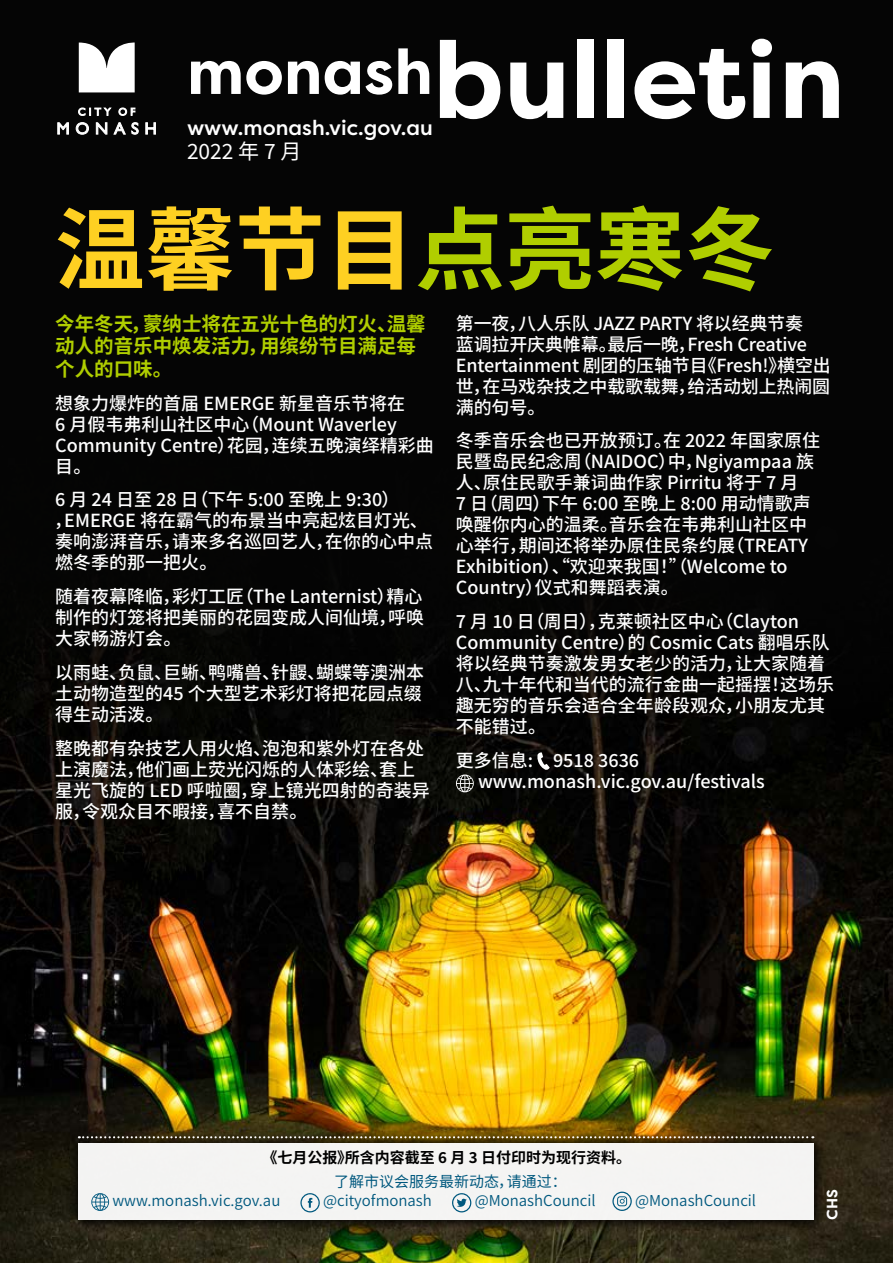
<style>
.page{position:relative;width:893px;height:1263px;background:#050505}
.page>*{position:absolute;margin:0;border:0;box-sizing:border-box;transform-origin:0 0}
.t1{font:700 108px "Filson Pro";color:#fff}
.t2{font:700 90px "Source Han Sans CN";color:#fed022}
.t3{font:700 63px "Filson Pro";color:#fff}
.t4{font:500 21px "Filson Pro";color:#fff}
.t5{font:21px "Source Han Sans CN";color:#fff}
.t6{font:700 19.5px/22.5px "Source Han Sans CN";color:#b0ce00}
.t7{font:500 18px/21px "Source Han Sans CN";color:#fff}
.t8{font:15px "Source Han Sans CN";color:#00587e}
.t9{font:700 15px "Source Han Sans CN";color:#000}
.t10{font:15px "Source Han Sans CN";color:#00587e}
.t11{font:700 15px "Filson Pro";color:#fff}
.s1{color:#b0ce00}
</style>
<div class="page">
<img style="left:0;top:586px;width:893px;height:677px">
<svg style="left:58px;top:122px;width:11px;height:12px"></svg>
<svg style="left:76px;top:122px;width:13px;height:12px"></svg>
<svg style="left:96px;top:122px;width:11px;height:12px"></svg>
<svg style="left:113px;top:122px;width:26px;height:12px"></svg>
<svg style="left:145px;top:122px;width:11px;height:12px"></svg>
<svg style="left:78px;top:108px;width:33px;height:8px"></svg>
<svg style="left:119px;top:108px;width:16px;height:8px"></svg>
<svg style="left:79px;top:43px;width:56px;height:49px;background:#e4e4e4"></svg>
<div style="left:66px;top:1132px;width:759px;height:100px;background:#000;opacity:.75"></div>
<div style="left:78px;top:1143px;width:735px;height:77px;background:#f4f4f3"></div>
<svg style="left:91px;top:1193px;width:18px;height:18px"></svg>
<svg style="left:300px;top:1193px;width:20px;height:19px"></svg>
<svg style="left:452px;top:1193px;width:19px;height:19px"></svg>
<svg style="left:612px;top:1191px;width:20px;height:20px"></svg>
<svg style="left:79px;top:1136px;width:734px;height:2px"></svg>
<svg style="left:536px;top:752px;width:14px;height:18px"></svg>
<svg style="left:456px;top:774px;width:18px;height:18px"></svg>
<h3 class="t3" style="left:187px;top:32px;width:247px">monash</h3>
<p class="t4" style="left:187px;top:113px;width:247px">www.monash.vic.gov.au</p>
<p class="t5" style="left:187px;top:139px;width:116px">2022 年 7 月</p>
<h1 class="t1" style="left:433px;top:12px;width:414px">bulletin</h1>
<h2 class="t2" style="left:55px;top:199px;width:721px">温馨节目<span class="s1">点亮寒冬</span></h2>
<p class="t6" style="left:55px;top:313px;width:372px">今年冬天，蒙纳士将在五光十色的灯火、温馨动人的音乐中焕发活力，用缤纷节目满足每个人的口味。</p>
<p class="t7" style="left:55px;top:393px;width:380px">想象力爆炸的首届 EMERGE 新星音乐节将在<br>6 月假韦弗利山社区中心（Mount Waverley<br>Community Centre）花园，连续五晚演绎精彩曲目。</p>
<p class="t7" style="left:54px;top:490px;width:381px">6 月 24 日至 28 日（下午 5:00 至晚上 9:30），EMERGE 将在霸气的布景当中亮起炫目灯光、奏响澎湃音乐，请来多名巡回艺人，在你的心中点燃冬季的那一把火。</p>
<p class="t7" style="left:55px;top:586px;width:371px;text-align:justify">随着夜幕降临，彩灯工匠（The Lanternist）精心制作的灯笼将把美丽的花园变成人间仙境，呼唤大家畅游灯会。</p>
<p class="t7" style="left:55px;top:662px;width:371px">以雨蛙、负鼠、巨蜥、鸭嘴兽、针鼹、蝴蝶等澳洲本土动物造型的45 个大型艺术彩灯将把花园点缀得生动活泼。</p>
<p class="t7" style="left:55px;top:738px;width:376px">整晚都有杂技艺人用火焰、泡泡和紫外灯在各处上演魔法，他们画上荧光闪烁的人体彩绘、套上星光飞旋的 LED 呼啦圈，穿上镜光四射的奇装异服，令观众目不暇接，喜不自禁。</p>
<p class="t7" style="left:456px;top:313px;width:376px">第一夜，八人乐队 JAZZ PARTY 将以经典节奏<br>蓝调拉开庆典帷幕。最后一晚，Fresh Creative<br>Entertainment 剧团的压轴节目《Fresh!》横空出世，在马戏杂技之中载歌载舞，给活动划上热闹圆满的句号。</p>
<p class="t7" style="left:456px;top:431px;width:366px">冬季音乐会也已开放预订。在 2022 年国家原住民暨岛民纪念周（NAIDOC）中，Ngiyampaa 族人、原住民歌手兼词曲作家 Pirritu 将于 7 月<br>7 日（周四）下午 6:00 至晚上 8:00 用动情歌声唤醒你内心的温柔。音乐会在韦弗利山社区中心举行，期间还将举办原住民条约展（TREATY<br>Exhibition）、“欢迎来我国！”（Welcome to<br>Country）仪式和舞蹈表演。</p>
<p class="t7" style="left:456px;top:611px;width:379px">7 月 10 日（周日），克莱顿社区中心（Clayton<br>Community Centre）的 Cosmic Cats 翻唱乐队将以经典节奏激发男女老少的活力，让大家随着八、九十年代和当代的流行金曲一起摇摆！这场乐趣无穷的音乐会适合全年龄段观众，小朋友尤其不能错过。</p>
<p class="t7" style="left:478px;top:750px;width:288px;text-indent:-22px">更多信息: 9518 3636 www.monash.vic.gov.au/festivals</p>
<p class="t9" style="left:262px;top:1149px;width:370px">《七月公报》所含内容截至 6 月 3 日付印时为现行资料。</p>
<p class="t10" style="left:334px;top:1173px;width:234px">了解市议会服务最新动态，请通过：</p>
<p class="t8" style="left:112px;top:1192px;width:169px">www.monash.vic.gov.au</p>
<p class="t8" style="left:323px;top:1192px;width:110px">@cityofmonash</p>
<p class="t8" style="left:475px;top:1192px;width:123px">@MonashCouncil</p>
<p class="t8" style="left:635px;top:1192px;width:123px">@MonashCouncil</p>
<p class="t11" style="left:823px;top:1220px;width:32px;rotate:-90deg">CHS</p>
</div>
